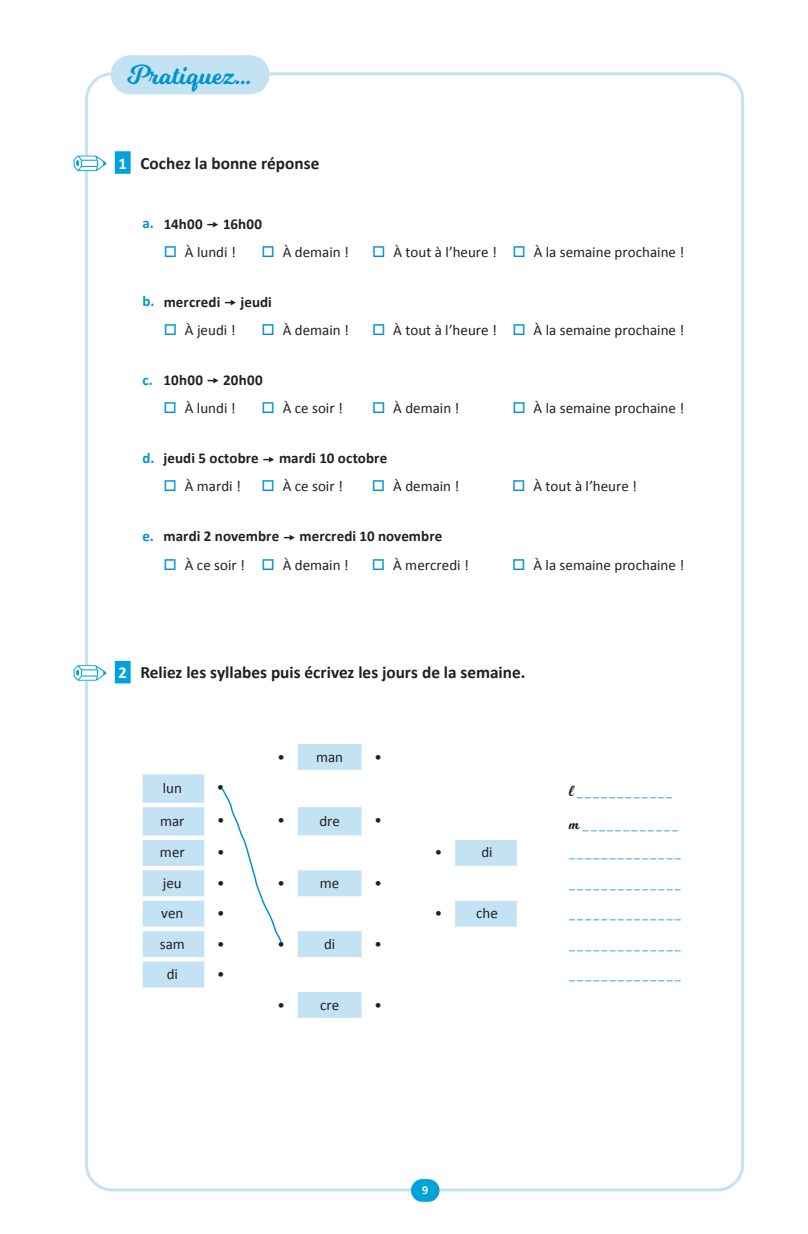
<style>
.page{position:relative;width:808px;height:1234px;background:#fff}
.page>*{position:absolute;margin:0;border:0;box-sizing:border-box;transform-origin:0 0}
.t1{font:27px "Milkshake";letter-spacing:.04em;color:#0093d0}
.t2{font:700 17.25px "Calibri";color:#231f20}
.t3{font:15px "Calibri";color:#231f20}
.t4{font:700 15px "Calibri";letter-spacing:.005em;color:#231f20}
.t5{font:12px "Calibri";color:#0093d0}
.t6{font:700 12px "Calibri";color:#fff}
.s1{font-size:16.5px;color:#fff}
.s2{color:#0093d0}
.s3{font-family:"Milkshake";font-size:15px;color:#231f20}
</style>
<div class="page">
<div style="left:411px;top:1178px;width:28px;height:23px;background:#00a3d9;border-radius:11px"></div>
<div style="left:130px;top:55px;width:119px;height:39px;background:#c3e2f3"></div>
<svg style="left:193px;top:55px;width:26px;height:1px"></svg>
<hr style="left:249px;top:55px;width:1px;height:39px;background:#c3e2f3">
<div style="left:115px;top:151px;width:16px;height:23px;background:#00a3d9"></div>
<div style="left:115px;top:660px;width:16px;height:23px;background:#00a3d9"></div>
<svg style="left:143px;top:743px;width:374px;height:275px"></svg>
<div style="left:138px;top:769px;width:66px;height:5px;background:#fff"></div>
<div style="left:298px;top:769px;width:64px;height:5px;background:#fff"></div>
<div style="left:138px;top:802px;width:66px;height:5px;background:#fff"></div>
<div style="left:298px;top:802px;width:64px;height:5px;background:#fff"></div>
<svg style="left:141px;top:835px;width:63px;height:4px"></svg>
<svg style="left:298px;top:835px;width:64px;height:4px"></svg>
<hr style="left:455px;top:835px;width:66px;height:4px;background:#fff">
<div style="left:138px;top:865px;width:66px;height:5px;background:#fff"></div>
<div style="left:298px;top:865px;width:64px;height:5px;background:#fff"></div>
<div style="left:455px;top:865px;width:66px;height:5px;background:#fff"></div>
<svg style="left:141px;top:896px;width:63px;height:4px"></svg>
<svg style="left:298px;top:896px;width:64px;height:4px"></svg>
<hr style="left:455px;top:896px;width:66px;height:4px;background:#fff">
<svg style="left:141px;top:926px;width:63px;height:4px"></svg>
<hr style="left:298px;top:926px;width:64px;height:4px;background:#fff">
<svg style="left:455px;top:926px;width:64px;height:4px"></svg>
<div style="left:138px;top:956px;width:66px;height:5px;background:#fff"></div>
<div style="left:298px;top:956px;width:64px;height:5px;background:#fff"></div>
<svg style="left:141px;top:987px;width:63px;height:4px"></svg>
<hr style="left:298px;top:987px;width:64px;height:4px;background:#fff">
<div style="left:298px;top:1017px;width:64px;height:5px;background:#fff"></div>
<svg style="left:74px;top:155px;width:32px;height:16px"></svg>
<svg style="left:74px;top:665px;width:32px;height:15px"></svg>
<svg style="left:220px;top:786px;width:63px;height:157px"></svg>
<h1 class="t1" style="left:128px;top:55px;width:126px">Pratiquez…</h1>
<p class="t2" style="left:119px;top:152px;width:202px"><span class="s1">1</span> Cochez la bonne réponse</p>
<p class="t4" style="left:142px;top:214px;width:62px"><span class="s2">a.</span> 14h00</p>
<p class="t4" style="left:223px;top:214px;width:41px">16h00</p>
<p class="t3" style="left:185px;top:242px;width:52px">À lundi !</p>
<p class="t3" style="left:283px;top:242px;width:68px">À demain !</p>
<p class="t3" style="left:393px;top:242px;width:105px">À tout à l’heure !</p>
<p class="t3" style="left:534px;top:242px;width:152px">À la semaine prochaine !</p>
<p class="t4" style="left:142px;top:292px;width:79px"><span class="s2">b.</span> mercredi</p>
<p class="t4" style="left:241px;top:292px;width:33px">jeudi</p>
<p class="t3" style="left:185px;top:320px;width:52px">À jeudi !</p>
<p class="t3" style="left:283px;top:320px;width:68px">À demain !</p>
<p class="t3" style="left:393px;top:320px;width:105px">À tout à l’heure !</p>
<p class="t3" style="left:534px;top:320px;width:152px">À la semaine prochaine !</p>
<p class="t4" style="left:142px;top:370px;width:62px"><span class="s2">c.</span> 10h00</p>
<p class="t4" style="left:223px;top:370px;width:41px">20h00</p>
<p class="t3" style="left:185px;top:398px;width:52px">À lundi !</p>
<p class="t3" style="left:283px;top:398px;width:62px">À ce soir !</p>
<p class="t3" style="left:393px;top:398px;width:68px">À demain !</p>
<p class="t3" style="left:534px;top:398px;width:152px">À la semaine prochaine !</p>
<p class="t4" style="left:142px;top:448px;width:118px"><span class="s2">d.</span> jeudi 5 octobre</p>
<p class="t4" style="left:279px;top:448px;width:110px">mardi 10 octobre</p>
<p class="t3" style="left:185px;top:477px;width:58px">À mardi !</p>
<p class="t3" style="left:283px;top:477px;width:62px">À ce soir !</p>
<p class="t3" style="left:393px;top:477px;width:68px">À demain !</p>
<p class="t3" style="left:534px;top:477px;width:105px">À tout à l’heure !</p>
<p class="t4" style="left:142px;top:526px;width:138px"><span class="s2">e.</span> mardi 2 novembre</p>
<p class="t4" style="left:299px;top:526px;width:144px">mercredi 10 novembre</p>
<p class="t3" style="left:185px;top:555px;width:62px">À ce soir !</p>
<p class="t3" style="left:283px;top:555px;width:68px">À demain !</p>
<p class="t3" style="left:393px;top:555px;width:77px">À mercredi !</p>
<p class="t3" style="left:533px;top:555px;width:152px">À la semaine prochaine !</p>
<p class="t2" style="left:119px;top:661px;width:408px"><span class="s1">2</span> Reliez les syllabes puis écrivez les jours de la semaine.</p>
<p class="t3" style="left:278px;top:746px;width:67px">• man</p>
<p class="t3" style="left:374px;top:746px;width:9px">•</p>
<p class="t3" style="left:163px;top:778px;width:21px">lun</p>
<p class="t3" style="left:217px;top:777px;width:9px">•</p>
<p class="t5" style="left:569px;top:784px;width:105px"><span class="s3">l</span> ____________</p>
<p class="t3" style="left:160px;top:811px;width:26px">mar</p>
<p class="t3" style="left:217px;top:810px;width:9px">•</p>
<p class="t3" style="left:278px;top:811px;width:64px">• dre</p>
<p class="t3" style="left:374px;top:810px;width:9px">•</p>
<p class="t5" style="left:569px;top:817px;width:111px"><span class="s3">m</span>____________</p>
<p class="t3" style="left:160px;top:842px;width:26px">mer</p>
<p class="t3" style="left:217px;top:842px;width:9px">•</p>
<p class="t3" style="left:435px;top:842px;width:9px">•</p>
<p class="t3" style="left:481px;top:842px;width:13px">di</p>
<p class="t5" style="left:569px;top:845px;width:113px">______________</p>
<p class="t3" style="left:163px;top:873px;width:20px">jeu</p>
<p class="t3" style="left:217px;top:873px;width:9px">•</p>
<p class="t3" style="left:278px;top:873px;width:63px">• me</p>
<p class="t3" style="left:374px;top:873px;width:9px">•</p>
<p class="t5" style="left:569px;top:876px;width:113px">______________</p>
<p class="t3" style="left:161px;top:903px;width:24px">ven</p>
<p class="t3" style="left:217px;top:903px;width:9px">•</p>
<p class="t3" style="left:435px;top:903px;width:65px">• che</p>
<p class="t5" style="left:569px;top:906px;width:113px">______________</p>
<p class="t3" style="left:160px;top:934px;width:27px">sam</p>
<p class="t3" style="left:217px;top:934px;width:9px">•</p>
<p class="t3" style="left:278px;top:934px;width:9px">•</p>
<p class="t3" style="left:324px;top:934px;width:13px">di</p>
<p class="t3" style="left:374px;top:934px;width:9px">•</p>
<p class="t5" style="left:569px;top:936px;width:113px">______________</p>
<p class="t3" style="left:167px;top:964px;width:13px">di</p>
<p class="t3" style="left:217px;top:964px;width:9px">•</p>
<p class="t5" style="left:569px;top:967px;width:113px">______________</p>
<p class="t3" style="left:278px;top:994px;width:63px">• cre</p>
<p class="t3" style="left:374px;top:994px;width:9px">•</p>
<p class="t6" style="left:422px;top:1182px;width:8px">9</p>
</div>
